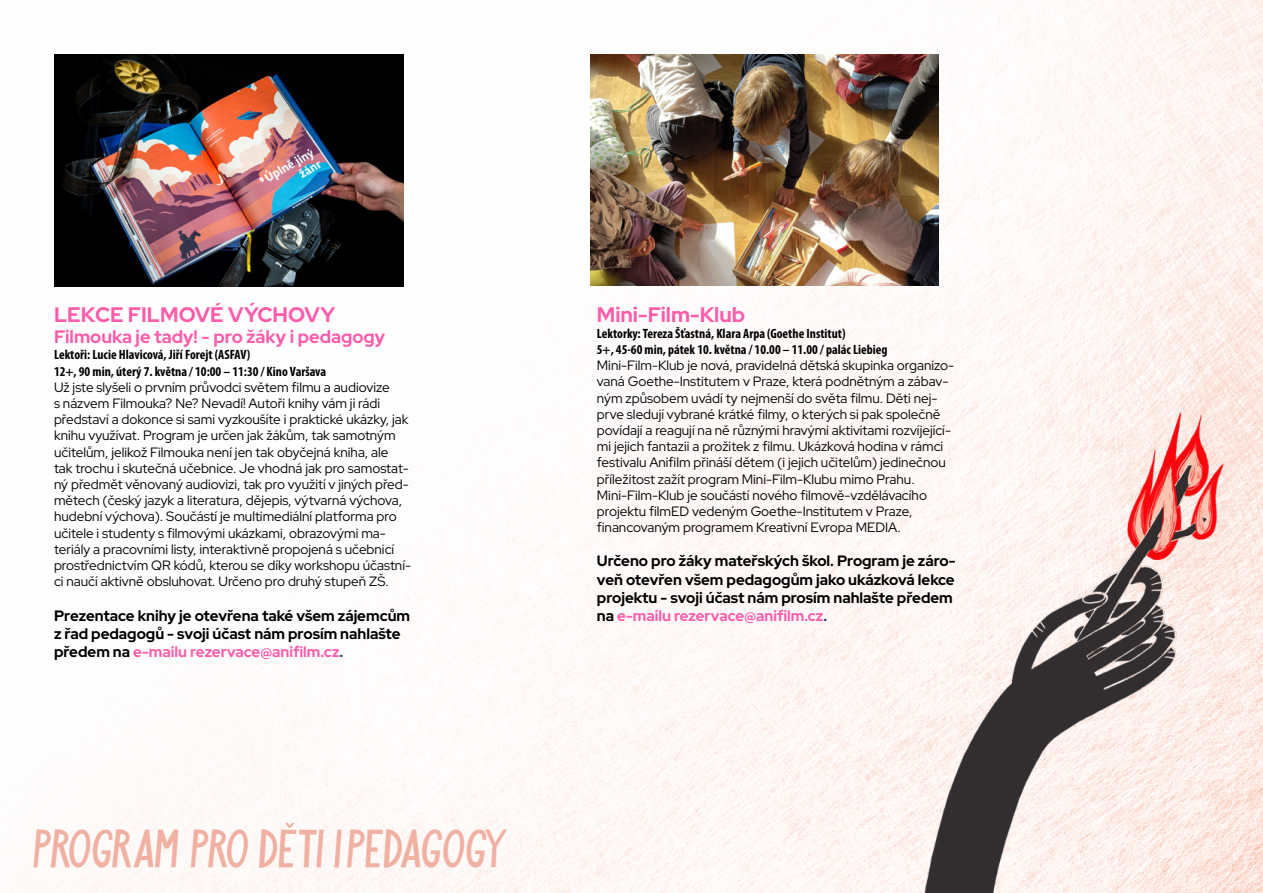
<style>
.page{position:relative;width:1263px;height:893px;background:#fff}
.page>*{position:absolute;margin:0;border:0;box-sizing:border-box;transform-origin:0 0}
.t1{font:41.85px "Noemi Festival Versal";letter-spacing:-.535em;color:#f0b1a2}
.t2{font:700 21px "Red Hat Display";color:#ff5caa}
.t3{font:700 18px "Red Hat Display";color:#ff5caa}
.t4{font:700 15px/18px "Red Hat Display";color:#000}
.t5{font:13.5px/16.2px "Red Hat Display";color:#000}
.t6{font:700 condensed 13.5px/16.2px "Myriad Pro";color:#000}
.s1{color:#ff5caa}
.s2{color:#11435d}
</style>
<div class="page">
<img style="left:7px;top:0;width:1256px;height:892px">
<img style="left:591px;top:54px;width:347px;height:232px">
<img style="left:54px;top:54px;width:349px;height:233px">
<svg style="left:285px;top:822px;width:10px;height:5px"></svg>
<img style="left:912px;top:388px;width:351px;height:504px">
<h2 class="t2" style="left:54px;top:300px;width:283px">LEKCE FILMOVÉ VÝCHOVY</h2>
<h3 class="t3" style="left:54px;top:325px;width:333px">Filmouka je tady! - pro žáky i pedagogy</h3>
<p class="t6" style="left:54px;top:347px;width:274px">Lektoři: Lucie Hlavicová, Jiří Forejt (ASFAV)<br>12+, 90 min, úterý 7. května / 10:00 – 11:30 / Kino Varšava</p>
<p class="t5" style="left:54px;top:378px;width:359px">Už jste slyšeli o prvním průvodci světem filmu a audiovize<br>s názvem Filmouka? Ne? Nevadí! Autoři knihy vám ji rádi představí a dokonce si sami vyzkoušíte i praktické ukázky, jak knihu využívat. Program je určen jak žákům, tak samotným učitelům, jelikož Filmouka není jen tak obyčejná kniha, ale<br>tak trochu i skutečná učebnice. Je vhodná jak pro samostat&shy;ný předmět věnovaný audiovizi, tak pro využití v jiných před&shy;mětech (český jazyk a literatura, dějepis, výtvarná výchova, hudební výchova). Součástí je multimediální platforma pro učitele i studenty s filmovými ukázkami, obrazovými ma&shy;teriály a pracovními listy, interaktivně propojená s učebnicí prostřednictvím QR kódů, kterou se díky workshopu účastní&shy;ci naučí aktivně obsluhovat. Určeno pro druhý stupeň ZŠ.</p>
<p class="t4" style="left:54px;top:606px;width:358px">Prezentace knihy je otevřena také všem zájemcům z řad pedagogů - svoji účast nám prosím nahlašte předem na <span class="s1">e-mailu rezervace@anifilm.cz</span><span class="s2">.</span></p>
<h1 class="t1" style="left:22px;top:828px;width:497px">PROGRAM PRO DETI I PEDAGOGY</h1>
<h2 class="t2" style="left:597px;top:300px;width:150px">Mini-Film-Klub</h2>
<p class="t6" style="left:597px;top:325px;width:292px">Lektorky: Tereza Šťastná, Klara Arpa (Goethe Institut)<br>5+, 45-60 min, pátek 10. května / 10.00 – 11.00 / palác Liebieg</p>
<p class="t5" style="left:597px;top:357px;width:359px">Mini-Film-Klub je nová, pravidelná dětská skupinka organizo&shy;vaná Goethe-Institutem v Praze, která podnětným a zábav&shy;ným způsobem uvádí ty nejmenší do světa filmu. Děti nej&shy;prve sledují vybrané krátké filmy, o kterých si pak společně povídají a reagují na ně různými hravými aktivitami rozvíjející&shy;mi jejich fantazii a prožitek z filmu. Ukázková hodina v rámci festivalu Anifilm přináší dětem (i jejich učitelům) jedinečnou příležitost zažít program Mini-Film-Klubu mimo Prahu.<br>Mini-Film-Klub je součástí nového filmově-vzdělávacího projektu filmED vedeným Goethe-Institutem v Praze, financovaným programem Kreativní Evropa MEDIA.</p>
<p class="t4" style="left:597px;top:552px;width:360px">Určeno pro žáky mateřských škol. Program je záro&shy;veň otevřen všem pedagogům jako ukázková lekce projektu - svoji účast nám prosím nahlašte předem na <span class="s1">e-mailu rezervace@anifilm.cz</span><span class="s2">.</span></p>
</div>
